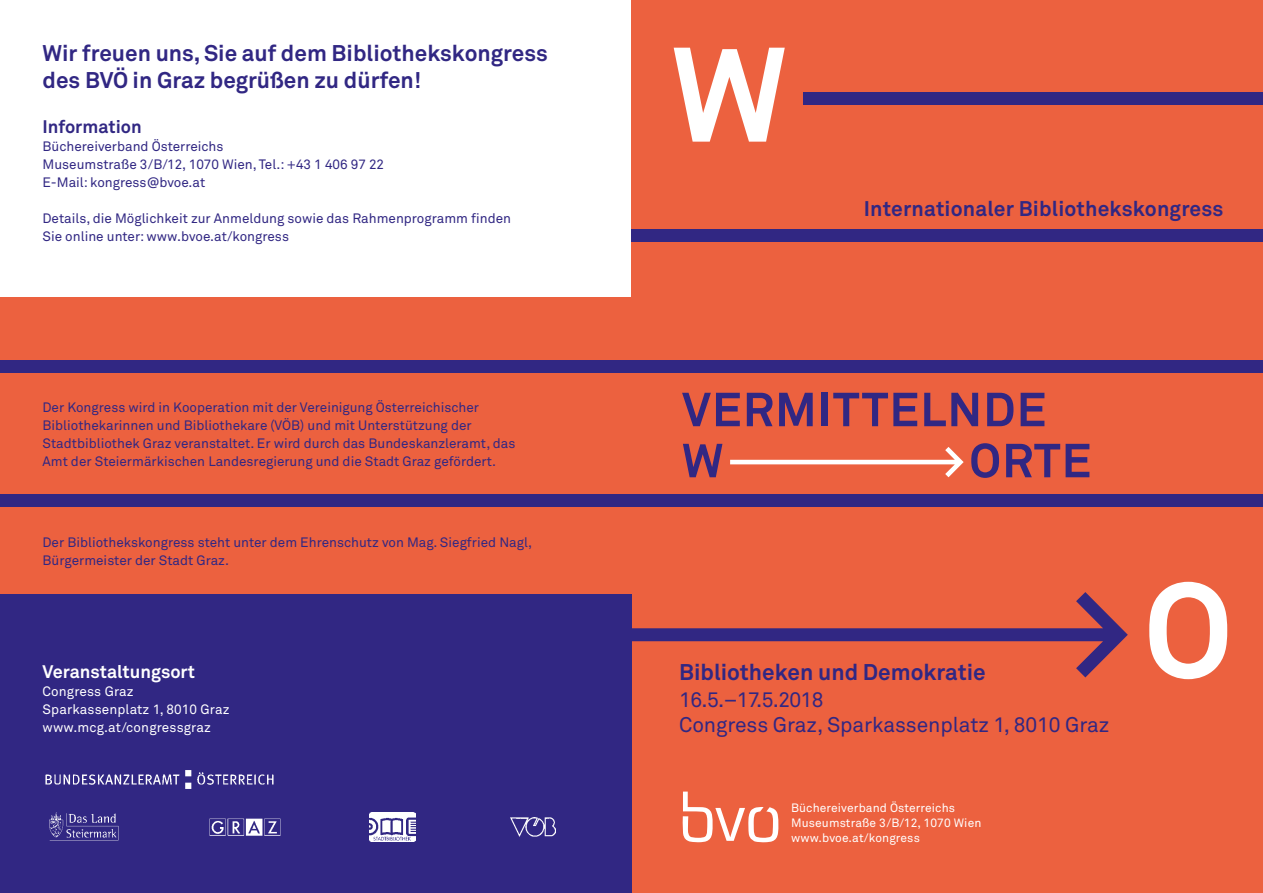
<style>
.page{position:relative;width:1263px;height:893px;background:#fff}
.page>*{position:absolute;margin:0;border:0;box-sizing:border-box;transform-origin:0 0}
.t1{font:700 22.5px/27px "Akkurat";color:#312783}
.t2{font:21px/25.2px "Akkurat";letter-spacing:-.005em;color:#312783}
.t3{font:700 21px "Akkurat";letter-spacing:.01em;color:#312783}
.t4{font:700 18px "Akkurat";color:#fff}
.t5{font:700 18px "Akkurat";color:#312783}
.t6{font:13.5px/18px "Akkurat";color:#312783}
.t7{font:13.5px/18px "Akkurat";letter-spacing:.01em;color:#fff}
.t8{font:12px/15px "Akkurat";letter-spacing:.01em;color:#fff}
</style>
<div class="page">
<div style="left:631px;top:0;width:632px;height:893px;background:#ec613f"></div>
<div style="left:803px;top:92px;width:460px;height:13px;background:#312783"></div>
<svg style="left:674px;top:48px;width:111px;height:94px"></svg>
<svg style="left:1149px;top:582px;width:78px;height:97px"></svg>
<svg style="left:631px;top:592px;width:497px;height:85px"></svg>
<div style="left:631px;top:229px;width:632px;height:13px;background:#312783"></div>
<svg style="left:682px;top:393px;width:58px;height:33px"></svg>
<svg style="left:747px;top:393px;width:25px;height:33px"></svg>
<svg style="left:779px;top:393px;width:34px;height:33px"></svg>
<div style="left:822px;top:393px;width:6px;height:33px;background:#312783"></div>
<svg style="left:833px;top:393px;width:84px;height:33px"></svg>
<svg style="left:924px;top:393px;width:54px;height:33px"></svg>
<svg style="left:987px;top:393px;width:26px;height:33px"></svg>
<svg style="left:1020px;top:393px;width:24px;height:33px"></svg>
<svg style="left:971px;top:443px;width:28px;height:35px"></svg>
<svg style="left:1006px;top:444px;width:83px;height:33px"></svg>
<svg style="left:730px;top:447px;width:234px;height:30px"></svg>
<svg style="left:683px;top:444px;width:39px;height:33px"></svg>
<svg style="left:682px;top:792px;width:97px;height:50px"></svg>
<div style="left:0;top:298px;width:631px;height:297px;background:#ec613f"></div>
<div style="left:0;top:595px;width:631px;height:298px;background:#312783"></div>
<div style="left:0;top:494px;width:1263px;height:13px;background:#312783"></div>
<div style="left:0;top:360px;width:1263px;height:13px;background:#312783"></div>
<img style="left:510px;top:817px;width:45px;height:19px">
<img style="left:370px;top:812px;width:45px;height:29px">
<img style="left:45px;top:770px;width:229px;height:19px">
<img style="left:49px;top:812px;width:70px;height:29px">
<img style="left:209px;top:818px;width:72px;height:18px">
<h1 class="t1" style="left:43px;top:39px;width:507px">Wir freuen uns, Sie auf dem Bibliothekskongress des BVÖ in Graz begrüßen zu dürfen!</h1>
<h3 class="t5" style="left:43px;top:115px;width:101px">Information</h3>
<p class="t6" style="left:43px;top:137px;width:343px">Büchereiverband Österreichs<br>Museumstraße 3/B/12, 1070 Wien, Tel.: +43 1 406 97 22<br>E-Mail: kongress@bvoe.at</p>
<p class="t6" style="left:43px;top:209px;width:470px">Details, die Möglichkeit zur Anmeldung sowie das Rahmenprogramm finden<br>Sie online unter: www.bvoe.at/kongress</p>
<p class="t6" style="left:43px;top:398px;width:474px">Der Kongress wird in Kooperation mit der Vereinigung Österreichischer Bibliothekarinnen und Bibliothekare (VÖB) und mit Unterstützung der Stadtbibliothek Graz veranstaltet. Er wird durch das Bundeskanzleramt, das Amt der Steiermärkischen Landesregierung und die Stadt Graz gefördert.</p>
<p class="t6" style="left:43px;top:533px;width:491px">Der Bibliothekskongress steht unter dem Ehrenschutz von Mag. Siegfried Nagl,<br>Bürgermeister der Stadt Graz.</p>
<h3 class="t4" style="left:43px;top:661px;width:154px">Veranstaltungsort</h3>
<p class="t7" style="left:43px;top:682px;width:188px">Congress Graz<br>Sparkassenplatz 1, 8010 Graz www.mcg.at/congressgraz</p>
<h2 class="t3" style="left:864px;top:195px;width:361px">Internationaler Bibliothekskongress</h2>
<h1 class="t1" style="left:679px;top:658px;width:308px">Bibliotheken und Demokratie</h1>
<h2 class="t2" style="left:679px;top:686px;width:432px">16.5.–17.5.2018<br>Congress Graz, Sparkassenplatz 1, 8010 Graz</h2>
<p class="t8" style="left:791px;top:800px;width:192px">Büchereiverband Österreichs<br>Museumstraße 3/B/12, 1070 Wien www.bvoe.at/kongress</p>
</div>
